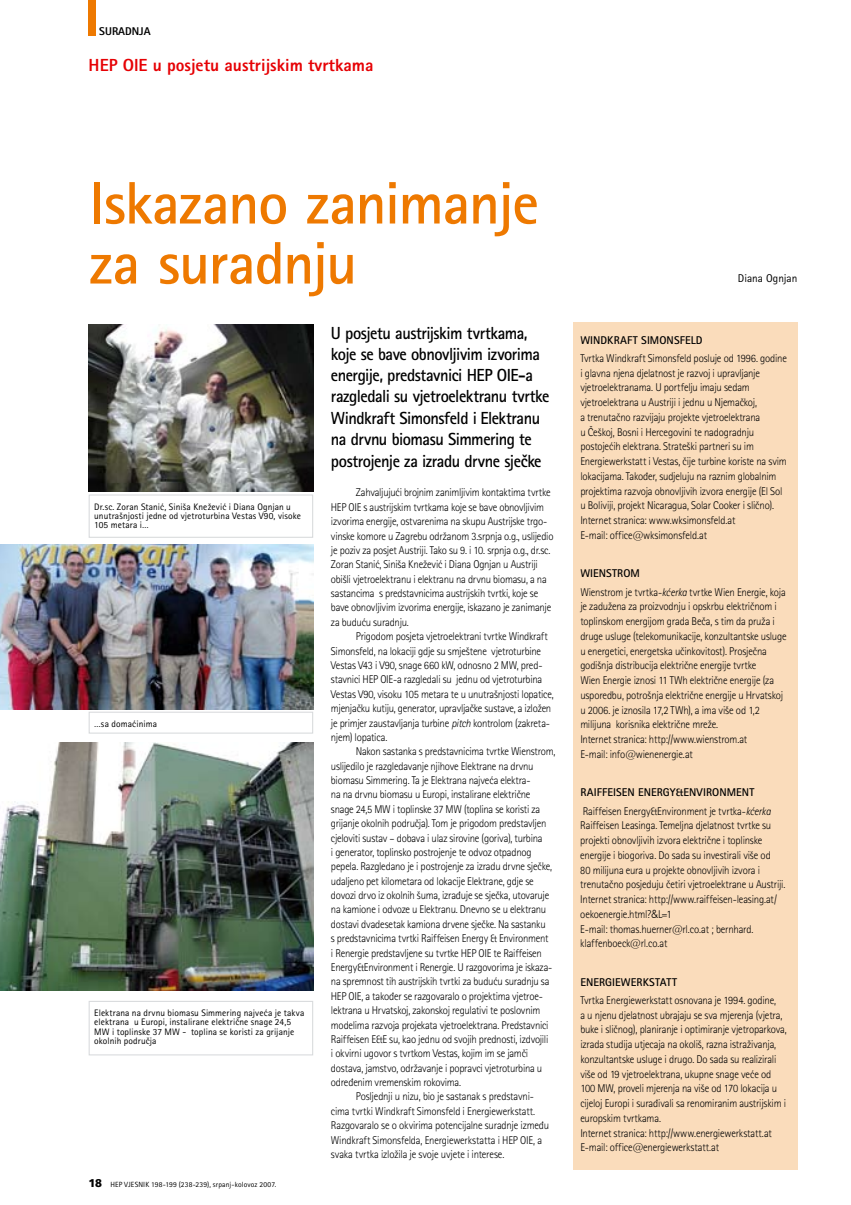
<style>
.page{position:relative;width:851px;height:1205px;background:#fff}
.page>*{position:absolute;margin:0;border:0;box-sizing:border-box;transform-origin:0 0}
.t1{font:700 60px/60px "Rotis Sans Serif";letter-spacing:-.02em;color:#ee7900}
.t2{font:700 17.5px/21.5px "Rotis Sans Serif";letter-spacing:-.03em;color:#000;scale:.94 1}
.t3{font:800 17.5px "Rotis Sans Serif";color:#e60004}
.t4{font:300 11.25px/14.8px "Rotis Sans Serif";letter-spacing:-.02em;color:#000;scale:.95 1}
.t5{font:700 11.25px "Rotis Sans Serif";letter-spacing:.005em;color:#000}
.t6{font:11.25px "Rotis Sans Serif";color:#000}
.t7{font:800 11.25px "Rotis Sans Serif";color:#000}
.t8{font:9.38px/9.4px "Rotis Sans Serif";letter-spacing:.01em;color:#000}
.t9{font:7.5px "Rotis Sans Serif";letter-spacing:.02em;color:#000}
.s1{font-family:"Frutiger";font-weight:900;font-size:11.25px}
.s2{font-style:italic}
.s3{font-family:"Zurich BT"}
.s4{font-weight:700}
.s5{font-family:"Swiss 721 BT"}
</style>
<div class="page">
<div style="left:573px;top:322px;width:224px;height:847px;background:#fadcbb"></div>
<div style="left:89px;top:0;width:7px;height:35px;background:#ee7900"></div>
<img style="left:89px;top:325px;width:224px;height:166px">
<div style="left:89px;top:494px;width:224px;height:44px;border:1px solid #d8dadc"></div>
<img style="left:0;top:545px;width:313px;height:165px">
<div style="left:89px;top:712px;width:224px;height:21px;border:1px solid #d8dadc"></div>
<img style="left:0;top:743px;width:313px;height:247px">
<div style="left:89px;top:1001px;width:224px;height:54px;border:1px solid #d8dadc"></div>
<p class="t7" style="left:99px;top:24px;width:53px">SURADNJA</p>
<h2 class="t3" style="left:89px;top:54px;width:286px">HEP OIE u posjetu austrijskim tvrtkama</h2>
<h1 class="t1" style="left:89px;top:172px;width:451px">Iskazano zanimanje za suradnju</h1>
<p class="t8" style="left:94px;top:502px;width:208px">Dr.sc. Zoran Stani}, Sini{a Kne`evi} i Diana Ognjan u unutra{njosti jedne od vjetroturbina Vestas V90, visoke<br>105 metara i…</p>
<p class="t8" style="left:94px;top:719px;width:64px">…sa doma}inima</p>
<p class="t8" style="left:94px;top:1008px;width:212px">Elektrana na drvnu biomasu Simmering najve}a je takva elektrana u Europi, instalirane elektri~ne snage 24,5<br>MW i toplinske 37 MW - toplina se koristi za grijanje okolnih podru~ja</p>
<p class="t9" style="left:89px;top:1180px;width:189px"><span class="s1">18</span> HEP VJESNIK 198-199 (238-239), srpanj-kolovoz 2007.</p>
<p class="t2" style="left:331px;top:322px;width:234px">U posjetu austrijskim tvrtkama, koje se bave obnovljivim izvorima energije, predstavnici HEP OIE-a razgledali su vjetroelektranu tvrtke Windkraft Simonsfeld i Elektranu na drvnu biomasu Simmering te postrojenje za izradu drvne sje~ke</p>
<p class="t4" style="left:331px;top:485px;width:236px;line-height:14.4px;text-indent:25px">Zahvaljuju}i brojnim zanimljivim kontaktima tvrtke HEP OIE s austrijskim tvrtkama koje se bave obnovljivim izvorima energije, ostvarenima na skupu Austrijske trgo&shy;vinske komore u Zagrebu odr`anom 3.srpnja o.g., uslijedio je poziv za posjet Austriji. Tako su 9. i 10. srpnja o.g., dr.sc.<br>Zoran Stani}, Sini{a Kne`evi} i Diana Ognjan u Austriji obi{li vjetroelektranu i elektranu na drvnu biomasu, a na sastancima s predstavnicima austrijskih tvrtki, koje se bave obnovljivim izvorima energije, iskazano je zanimanje za budu}u suradnju.</p>
<p class="t4" style="left:331px;top:629px;width:236px;line-height:14.4px;text-indent:25px">Prigodom posjeta vjetroelektrani tvrtke Windkraft Simonsfeld, na lokaciji gdje su smje{tene vjetroturbine Vestas V43 i V90, snage 660 kW, odnosno 2 MW, pred&shy;stavnici HEP OIE-a razgledali su jednu od vjetroturbina Vestas V90, visoku 105 metara te u unutra{njosti lopatice, mjenja~ku kutiju, generator, upravlja~ke sustave, a izlo`en je primjer zaustavljanja turbine <span class="s2">pitch</span> kontrolom (zakreta&shy;njem) lopatica.</p>
<p class="t4" style="left:356px;top:744px;width:212px">Nakon sastanka s predstavnicima tvrtke Wienstrom,</p>
<p class="t4" style="left:331px;top:758px;width:215px">uslijedilo je razgledavanje njihove Elektrane na drvnu</p>
<p class="t4" style="left:331px;top:773px;width:212px">biomasu Simmering. Ta je Elektrana najve}a elektra-</p>
<p class="t4" style="left:331px;top:787px;width:211px">na na drvnu biomasu u Europi, instalirane elektri~ne</p>
<p class="t4" style="left:331px;top:801px;width:222px">snage 24,5 MW i toplinske 37 MW (toplina se koristi za</p>
<p class="t4" style="left:331px;top:816px;width:228px">grijanje okolnih podru~ja). Tom je prigodom predstavljen</p>
<p class="t4" style="left:331px;top:830px;width:224px">cjeloviti sustav – dobava i ulaz sirovine (goriva), turbina</p>
<p class="t4" style="left:331px;top:844px;width:213px">i generator, toplinsko postrojenje te odvoz otpadnog</p>
<p class="t4" style="left:331px;top:859px;width:234px">pepela. Razgledano je i postrojenje za izradu drvne sje~ke,</p>
<p class="t4" style="left:331px;top:873px;width:215px">udaljeno pet kilometara od lokacije Elektrane, gdje se</p>
<p class="t4" style="left:331px;top:888px;width:231px">dovozi drvo iz okolnih {uma, izra|uje se sje~ka, utovaruje</p>
<p class="t4" style="left:331px;top:902px;width:228px">na kamione i odvoze u Elektranu. Dnevno se u elektranu</p>
<p class="t4" style="left:331px;top:916px;width:227px">dostavi dvadesetak kamiona drvene sje~ke. Na sastanku</p>
<p class="t4" style="left:331px;top:931px;width:230px">s predstavnicima tvrtki Raiffeisen Energy &amp; Environment</p>
<p class="t4" style="left:331px;top:945px;width:223px">i Renergie predstavljene su tvrtke HEP OIE te Raiffeisen</p>
<p class="t4" style="left:331px;top:959px;width:235px">Energy&amp;Environment i Renergie. U razgovorima je iskaza-</p>
<p class="t4" style="left:331px;top:974px;width:231px">na spremnost tih austrijskih tvrtki za budu}u suradnju sa</p>
<p class="t4" style="left:331px;top:988px;width:225px">HEP OIE, a tako|er se razgovaralo o projektima vjetroe-</p>
<p class="t4" style="left:331px;top:1003px;width:222px">lektrana u Hrvatskoj, zakonskoj regulativi te poslovnim</p>
<p class="t4" style="left:331px;top:1017px;width:231px">modelima razvoja projekata vjetroelektrana. Predstavnici</p>
<p class="t4" style="left:331px;top:1031px;width:230px">Raiffeisen E&amp;E su, kao jednu od svojih prednosti, izdvojili</p>
<p class="t4" style="left:331px;top:1046px;width:209px">i okvirni ugovor s tvrtkom Vestas, kojim im se jam~i</p>
<p class="t4" style="left:331px;top:1060px;width:224px">dostava, jamstvo, odr`avanje i popravci vjetroturbina u</p>
<p class="t4" style="left:331px;top:1074px;width:139px">odre|enim vremenskim rokovima.</p>
<p class="t4" style="left:356px;top:1089px;width:189px">Posljednji u nizu, bio je sastanak s predstavni-</p>
<p class="t4" style="left:331px;top:1103px;width:216px">cima tvrtki Windkraft Simonsfeld i Energiewerkstatt.</p>
<p class="t4" style="left:331px;top:1118px;width:231px">Razgovaralo se o okvirima potencijalne suradnje izme|u</p>
<p class="t4" style="left:331px;top:1132px;width:224px">Windkraft Simonsfelda, Energiewerkstatta i HEP OIE, a</p>
<p class="t4" style="left:331px;top:1146px;width:184px">svaka tvrtka izlo`ila je svoje uvjete i interese.</p>
<p class="t6" style="left:737px;top:271px;width:61px">Diana Ognjan</p>
<p class="t5" style="left:580px;top:333px;width:124px">WINDKRAFT SIMONSFELD</p>
<p class="t4" style="left:580px;top:350px;width:219px">Tvrtka Windkraft Simonsfeld posluje od 1996. godine i glavna njena djelatnost je razvoj i upravljanje vjetroelektranama. U portfelju imaju sedam vjetroelektrana u Austriji i jednu u Njema~koj,<br>a trenuta~no razvijaju projekte vjetroelektrana<br>u ^e{koj, Bosni i Hercegovini te nadogradnju postoje}ih elektrana. Strate{ki partneri su im Energiewerkstatt i Vestas, ~ije turbine koriste na svim lokacijama. Tako|er, sudjeluju na raznim globalnim projektima razvoja obnovljivih izvora energije (El Sol u Boliviji, projekt Nicaragua, Solar Cooker i sli~no).<br>Internet stranica: www.wksimonsfeld.at<br>E-mail: office<span class="s3">@</span>wksimonsfeld.at</p>
<p class="t4" style="left:580px;top:564px;width:218px;line-height:18.2px"><span class="s4">WIENSTROM<br></span>Wienstrom je tvrtka-<span class="s2">k}erka</span> tvrtke Wien Energie, koja</p>
<p class="t4" style="left:580px;top:599px;width:219px">je zadu`ena za proizvodnju i opskrbu elektri~nom i toplinskom energijom grada Be~a, s tim da pru`a i druge usluge (telekomunikacije, konzultantske usluge u energetici, energetska u~inkovitost). Prosje~na godi{nja distribucija elektri~ne energije tvrtke<br>Wien Energie iznosi 11 TWh elektri~ne energije (za usporedbu, potro{nja elektri~ne energije u Hrvatskoj u 2006. je iznosila 17,2 TWh), a ima vi{e od 1,2 milijuna korisnika elektri~ne mre`e.<br>Internet stranica: http://www.wienstrom.at<br>E-mail: info<span class="s3">@</span>wienenergie.at</p>
<p class="t4" style="left:580px;top:783px;width:202px;line-height:18.2px"><span class="s4">RAIFFEISEN ENERGY&amp;ENVIRONMENT<br></span>Raiffeisen Energy&amp;Environment je tvrtka-<span class="s2">k}erka</span></p>
<p class="t4" style="left:580px;top:818px;width:217px">Raiffeisen Leasinga. Temeljna djelatnost tvrtke su projekti obnovljivih izvora elektri~ne i toplinske energije i biogoriva. Do sada su investirali vi{e od<br>80 milijuna eura u projekte obnovljivih izvora i trenuta~no posjeduju ~etiri vjetroelektrane u Austriji.<br>Internet stranica: http://www.raiffeisen-leasing.at/ oekoenergie.html?<span class="s5">&amp;</span>L=1<br>E-mail: thomas.huerner<span class="s3">@</span>rl.co.at ; bernhard. klaffenboeck<span class="s3">@</span>rl.co.at</p>
<p class="t5" style="left:580px;top:975px;width:98px">ENERGIEWERKSTATT</p>
<p class="t4" style="left:580px;top:992px;width:219px">Tvrtka Energiewerkstatt osnovana je 1994. godine,<br>a u njenu djelatnost ubrajaju se sva mjerenja (vjetra, buke i sli~nog), planiranje i optimiranje vjetroparkova, izrada studija utjecaja na okoli{, razna istra`ivanja, konzultantske usluge i drugo. Do sada su realizirali vi{e od 19 vjetroelektrana, ukupne snage ve}e od 100 MW, proveli mjerenja na vi{e od 170 lokacija u cijeloj Europi i sura|ivali sa renomiranim austrijskim i europskim tvrtkama.<br>Internet stranica: http://www.energiewerkstatt.at E-mail: office<span class="s3">@</span>energiewerkstatt.at</p>
</div>
